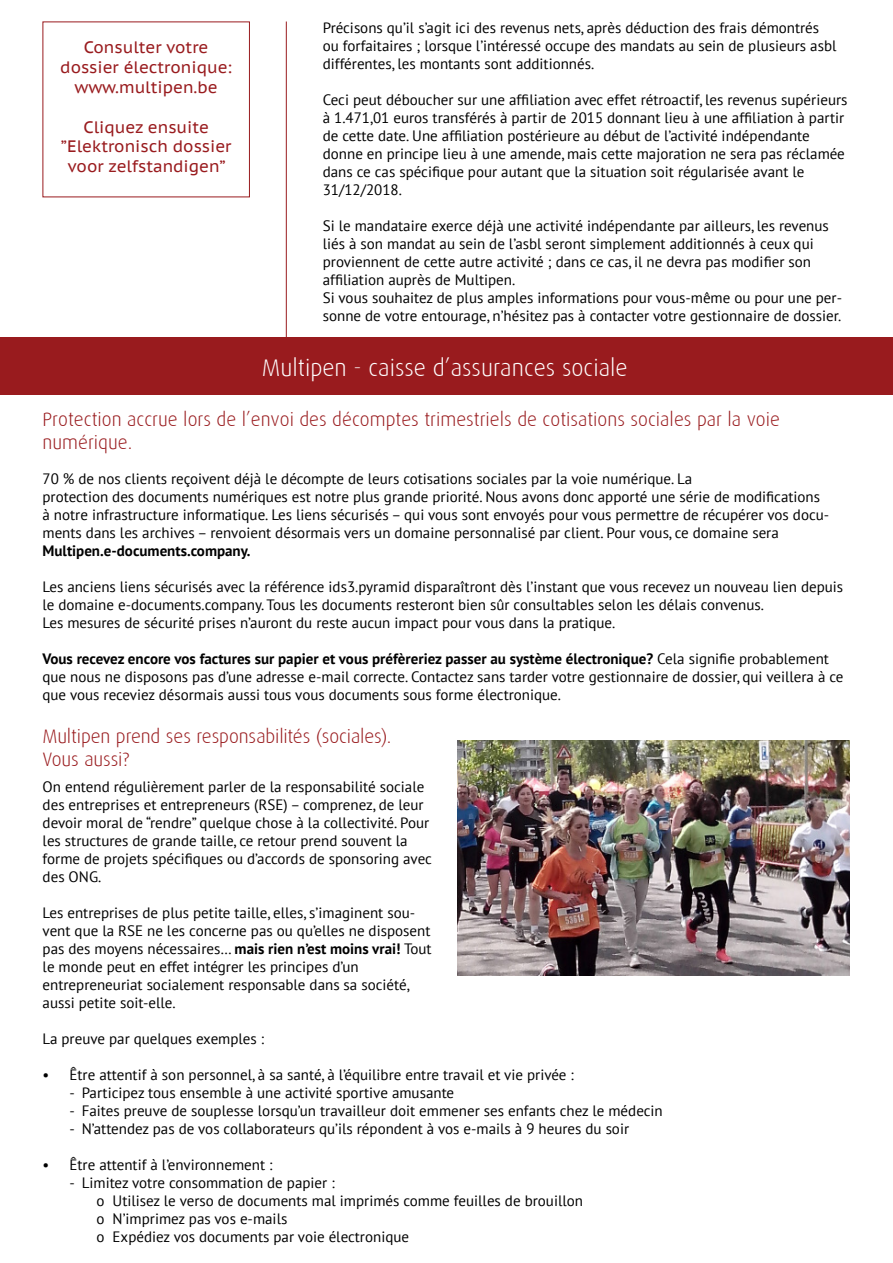
<style>
.page{position:relative;width:893px;height:1263px;background:#fff}
.page>*{position:absolute;margin:0;border:0;box-sizing:border-box;transform-origin:0 0}
.t1{font:300 24px "Dax";color:#fff}
.t2{font:300 19.5px/23.4px "Dax";color:#991b1e}
.t3{font:16.5px/19.8px "PT Sans Caption";color:#991b1e;text-align:center}
.t4{font:15px/18px "PT Sans";color:#000}
.t5{font:700 15px "PT Sans";color:#000}
.s1{font-weight:700}
</style>
<div class="page">
<hr style="left:286px;top:22px;width:1px;height:317px;background:#991b1e">
<div style="left:0;top:337px;width:893px;height:58px;background:#991b1e"></div>
<img style="left:458px;top:740px;width:392px;height:235px">
<p class="t3" style="left:60px;top:37px;width:173px">Consulter votre dossier électronique: www.multipen.be</p>
<p class="t3" style="left:61px;top:116px;width:172px">Cliquez ensuite ”Elektronisch dossier voor zelfstandigen”</p>
<p class="t4" style="left:323px;top:18px;width:515px">Précisons qu’il s’agit ici des revenus nets, après déduction des frais démontrés ou forfaitaires ; lorsque l’intéressé occupe des mandats au sein de plusieurs asbl différentes, les montants sont additionnés.</p>
<p class="t4" style="left:323px;top:90px;width:526px">Ceci peut déboucher sur une affiliation avec effet rétroactif, les revenus supérieurs à 1.471,01 euros transférés à partir de 2015 donnant lieu à une affiliation à partir de cette date. Une affiliation postérieure au début de l’activité indépendante donne en principe lieu à une amende, mais cette majoration ne sera pas réclamée dans ce cas spécifique pour autant que la situation soit régularisée avant le 31/12/2018.</p>
<p class="t4" style="left:323px;top:216px;width:521px">Si le mandataire exerce déjà une activité indépendante par ailleurs, les revenus liés à son mandat au sein de l’asbl seront simplement additionnés à ceux qui proviennent de cette autre activité ; dans ce cas, il ne devra pas modifier son affiliation auprès de Multipen.<br>Si vous souhaitez de plus amples informations pour vous-même ou pour une per&shy;sonne de votre entourage, n’hésitez pas à contacter votre gestionnaire de dossier.</p>
<h1 class="t1" style="left:262px;top:355px;width:367px">Multipen - caisse d’assurances sociale</h1>
<h2 class="t2" style="left:43px;top:407px;width:739px">Protection accrue lors de l’envoi des décomptes trimestriels de cotisations sociales par la voie numérique.</h2>
<p class="t4" style="left:43px;top:469px;width:788px">70 % de nos clients reçoivent déjà le décompte de leurs cotisations sociales par la voie numérique. La<br>protection des documents numériques est notre plus grande priorité. Nous avons donc apporté une série de modifications à notre infrastructure informatique. Les liens sécurisés – qui vous sont envoyés pour vous permettre de récupérer vos docu&shy;ments dans les archives – renvoient désormais vers un domaine personnalisé par client. Pour vous, ce domaine sera</p>
<p class="t5" style="left:43px;top:541px;width:210px">Multipen.e-documents.company.</p>
<p class="t4" style="left:43px;top:577px;width:802px">Les anciens liens sécurisés avec la référence ids3.pyramid disparaîtront dès l’instant que vous recevez un nouveau lien depuis le domaine e-documents.company. Tous les documents resteront bien sûr consultables selon les délais convenus.<br>Les mesures de sécurité prises n’auront du reste aucun impact pour vous dans la pratique.</p>
<p class="t4" style="left:43px;top:649px;width:802px"><span class="s1">Vous recevez encore vos factures sur papier et vous préfèreriez passer au système électronique?</span> Cela signifie probablement que nous ne disposons pas d’une adresse e-mail correcte. Contactez sans tarder votre gestionnaire de dossier, qui veillera à ce que vous receviez désormais aussi tous vous documents sous forme électronique.</p>
<h2 class="t2" style="left:43px;top:724px;width:350px">Multipen prend ses responsabilités (sociales).<br>Vous aussi?</h2>
<p class="t4" style="left:43px;top:777px;width:391px">On entend régulièrement parler de la responsabilité sociale des entreprises et entrepreneurs (RSE) – comprenez, de leur devoir moral de “rendre” quelque chose à la collectivité. Pour les structures de grande taille, ce retour prend souvent la forme de projets spécifiques ou d’accords de sponsoring avec des ONG.</p>
<p class="t4" style="left:43px;top:903px;width:391px">Les entreprises de plus petite taille, elles, s’imaginent sou&shy;vent que la RSE ne les concerne pas ou qu’elles ne disposent pas des moyens nécessaires… <span class="s1">mais rien n’est moins vrai!</span> Tout le monde peut en effet intégrer les principes d’un entrepreneuriat socialement responsable dans sa société, aussi petite soit-elle.</p>
<p class="t4" style="left:43px;top:1029px;width:223px">La preuve par quelques exemples :</p>
<p class="t4" style="left:43px;top:1065px;width:533px">• Être attentif à son personnel, à sa santé, à l’équilibre entre travail et vie privée :</p>
<p class="t4" style="left:70px;top:1083px;width:386px">- Participez tous ensemble à une activité sportive amusante</p>
<p class="t4" style="left:70px;top:1101px;width:595px">- Faites preuve de souplesse lorsqu’un travailleur doit emmener ses enfants chez le médecin</p>
<p class="t4" style="left:70px;top:1119px;width:561px">- N’attendez pas de vos collaborateurs qu’ils répondent à vos e-mails à 9 heures du soir</p>
<p class="t4" style="left:43px;top:1155px;width:231px">• Être attentif à l’environnement :</p>
<p class="t4" style="left:97px;top:1173px;width:488px;text-indent:-27px">- Limitez votre consommation de papier :<br>o Utilisez le verso de documents mal imprimés comme feuilles de brouillon o N’imprimez pas vos e-mails<br>o Expédiez vos documents par voie électronique</p>
</div>
